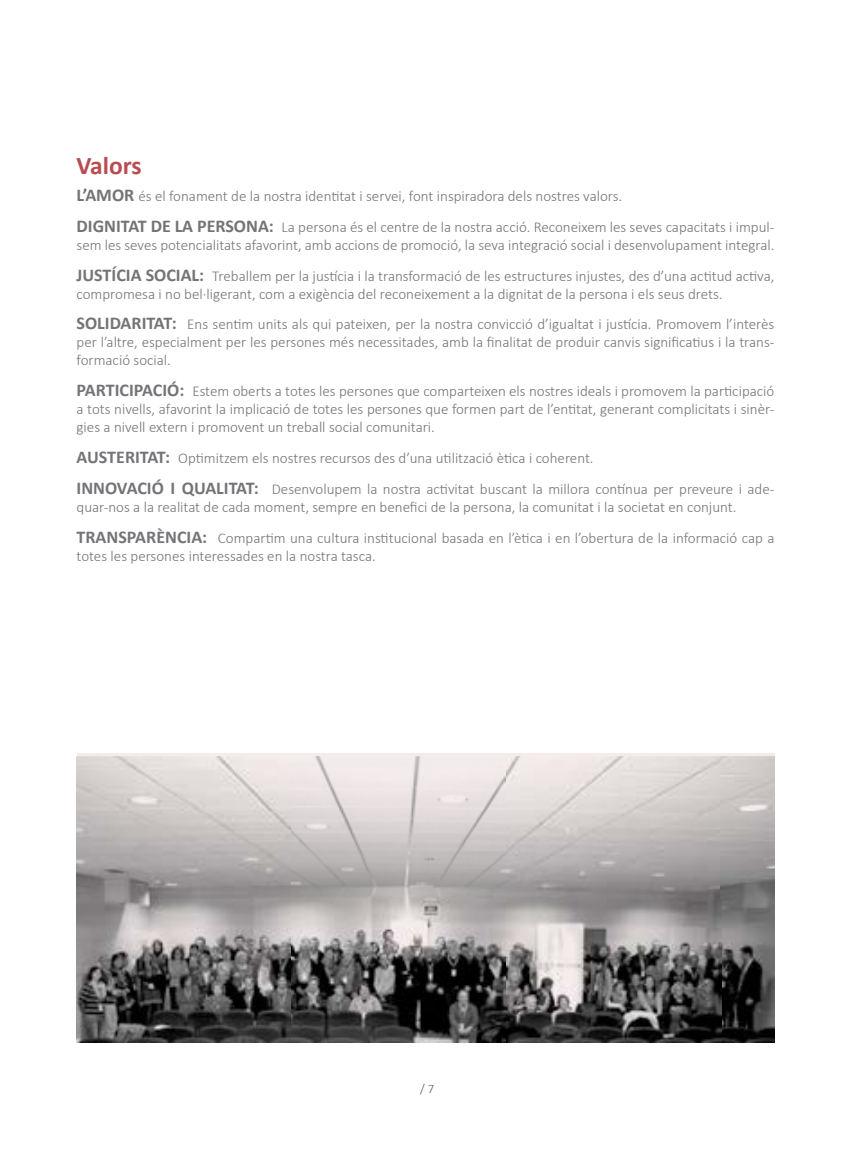
<style>
.page{position:relative;width:851px;height:1149px;background:#fff}
.page>*{position:absolute;margin:0;border:0;box-sizing:border-box;transform-origin:0 0}
.t1{font:700 25.5px "Calibri";color:#b94c52}
.t2{font:300 15px/30.8px "Calibri";color:#747478}
.t3{font:300 12.75px "Calibri";color:#58575e}
.s1{font-weight:700;font-size:18px}
</style>
<div class="page">
<img style="left:77px;top:756px;width:697px;height:285px">
<h1 class="t1" style="left:77px;top:150px;width:67px">Valors</h1>
<p class="t2" style="left:77px;top:180px;width:699px"><span class="s1">L’AMOR</span> és el fonament de la nostra identitat i servei, font inspiradora dels nostres valors.<br><span class="s1">DIGNITAT DE LA PERSONA:</span> La persona és el centre de la nostra acció. Reconeixem les seves capacitats i impul-</p>
<p class="t2" style="left:77px;top:229px;width:699px">sem les seves potencialitats afavorint, amb accions de promoció, la seva integració social i desenvolupament integral.<br><span class="s1">JUSTÍCIA SOCIAL:</span> Treballem per la justícia i la transformació de les estructures injustes, des d’una actitud activa,</p>
<p class="t2" style="left:77px;top:278px;width:699px">compromesa i no bel·ligerant, com a exigència del reconeixement a la dignitat de la persona i els seus drets.<br><span class="s1">SOLIDARITAT:</span> Ens sentim units als qui pateixen, per la nostra convicció d’igualtat i justícia. Promovem l’interès</p>
<p class="t2" style="left:77px;top:333px;width:699px;line-height:18px">per l’altre, especialment per les persones més necessitades, amb la finalitat de produir canvis significatius i la trans&shy;formació social.</p>
<p class="t2" style="left:77px;top:382px;width:699px;line-height:18px;text-align:justify"><span class="s1">PARTICIPACIÓ:</span> Estem oberts a totes les persones que comparteixen els nostres ideals i promovem la participació a tots nivells, afavorint la implicació de totes les persones que formen part de l’entitat, generant complicitats i sinèr&shy;gies a nivell extern i promovent un treball social comunitari.</p>
<p class="t2" style="left:77px;top:442px;width:699px"><span class="s1">AUSTERITAT:</span> Optimitzem els nostres recursos des d’una utilització ètica i coherent.<br><span class="s1">INNOVACIÓ I QUALITAT:</span> Desenvolupem la nostra activitat buscant la millora contínua per preveure i ade-</p>
<p class="t2" style="left:77px;top:491px;width:699px">quar-nos a la realitat de cada moment, sempre en benefici de la persona, la comunitat i la societat en conjunt.<br><span class="s1">TRANSPARÈNCIA:</span> Compartim una cultura institucional basada en l’ètica i en l’obertura de la informació cap a</p>
<p class="t2" style="left:77px;top:540px;width:300px">totes les persones interessades en la nostra tasca.</p>
<p class="t3" style="left:420px;top:1080px;width:16px">/ 7</p>
</div>
